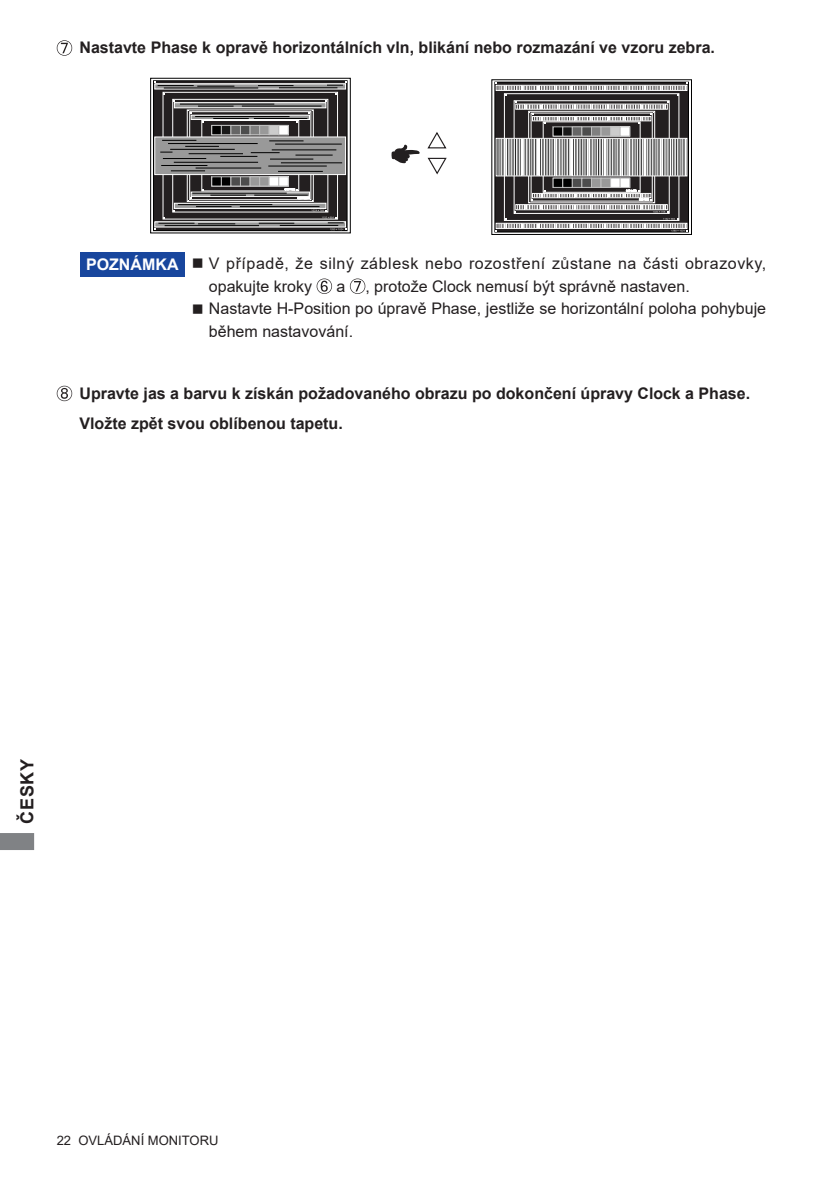
<style>
.page{position:relative;width:840px;height:1191px;background:#fff}
.page>*{position:absolute;margin:0;border:0;box-sizing:border-box;transform-origin:0 0}
.t1{font:700 18px "Arial";letter-spacing:.035em;color:#231f20}
.t2{font:700 16px/29.6px "Arial";color:#231f20}
.t3{font:16px/22.6px "Arial";color:#231f20}
.t4{font:16px/22.6px "Arial";letter-spacing:.035em;color:#231f20}
.t5{font:700 16px "Arial";color:#fff}
.t6{font:13px "Arial";color:#231f20}
</style>
<div class="page">
<svg style="left:0;top:833px;width:34px;height:17px"></svg>
<svg style="left:495px;top:82px;width:192px;height:150px"></svg>
<svg style="left:150px;top:78px;width:200px;height:155px"></svg>
<hr style="left:270px;top:159px;width:43px;height:1px;background:#000">
<hr style="left:281px;top:162px;width:61px;height:1px;background:#000">
<hr style="left:268px;top:166px;width:58px;height:1px;background:#000">
<hr style="left:278px;top:171px;width:44px;height:1px;background:#000">
<hr style="left:180px;top:104px;width:94px;height:1px;background:#000">
<hr style="left:198px;top:106px;width:35px;height:1px;background:#000">
<hr style="left:242px;top:106px;width:79px;height:1px;background:#000">
<hr style="left:195px;top:116px;width:94px;height:1px;background:#000">
<hr style="left:213px;top:118px;width:35px;height:1px;background:#000">
<hr style="left:254px;top:118px;width:53px;height:1px;background:#000">
<hr style="left:192px;top:193px;width:94px;height:1px;background:#000">
<hr style="left:210px;top:195px;width:36px;height:1px;background:#000">
<hr style="left:254px;top:195px;width:53px;height:1px;background:#000">
<hr style="left:178px;top:204px;width:94px;height:1px;background:#000">
<hr style="left:196px;top:206px;width:35px;height:1px;background:#000">
<hr style="left:240px;top:206px;width:79px;height:1px;background:#000">
<svg style="left:57px;top:386px;width:15px;height:15px"></svg>
<svg style="left:57px;top:40px;width:15px;height:16px"></svg>
<svg style="left:316px;top:278px;width:16px;height:16px"></svg>
<svg style="left:350px;top:278px;width:15px;height:16px"></svg>
<div style="left:80px;top:252px;width:105px;height:25px;background:#18469d"></div>
<svg style="left:391px;top:144px;width:29px;height:19px"></svg>
<svg style="left:427px;top:132px;width:19px;height:42px"></svg>
<p class="t2" style="left:79px;top:33px;width:636px">Nastavte Phase k opravě horizontálních vln, blikání nebo rozmazání ve vzoru zebra.</p>
<p class="t5" style="left:86px;top:253px;width:94px">POZNÁMKA</p>
<p class="t4" style="left:209px;top:252px;width:558px;text-indent:-17px">■ V případě, že silný záblesk nebo rozostření zůstane na části obrazovky, opakujte kroky</p>
<p class="t3" style="left:336px;top:275px;width:354px">a , protože Clock nemusí být správně nastaven.</p>
<p class="t3" style="left:209px;top:297px;width:558px;text-indent:-17px">■ Nastavte H-Position po úpravě Phase, jestliže se horizontální poloha pohybuje během nastavování.</p>
<p class="t2" style="left:79px;top:379px;width:671px">Upravte jas a barvu k získán požadovaného obrazu po dokončení úpravy Clock a Phase.<br>Vložte zpět svou oblíbenou tapetu.</p>
<p class="t1" style="left:14px;top:823px;width:66px;rotate:-90deg">ČESKY</p>
<p class="t6" style="left:57px;top:1131px;width:163px">22 OVLÁDÁNÍ MONITORU</p>
</div>
